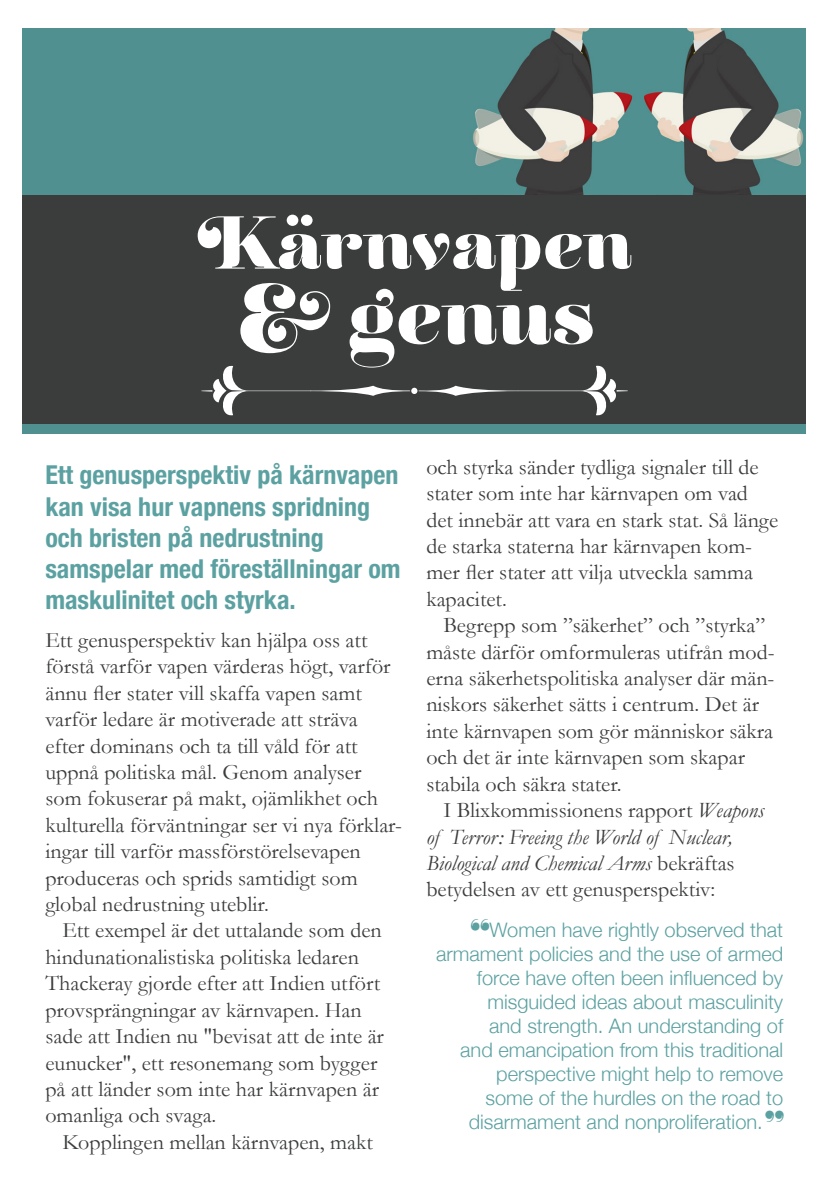
<style>
.page{position:relative;width:840px;height:1191px;background:#fff}
.page>*{position:absolute;margin:0;border:0;box-sizing:border-box;transform-origin:0 0}
.Rubrik{font:100px "Reina Fleurons";color:#fff}
.Rubrik-2{font:84px "Reina 12 Standard";color:#fff}
.Rubrik-3{font:74px "Reina 12 Standard";color:#fff}
.brödtext_ej_indrag_K{font:700 condensed 26px/31.2px "Helvetica Neue";color:#5ca1a1}
.brödtext_indrag_KV{font:22px/26.4px "Garamond";color:#3b3d3c}
.brödtext_ej_indrag_K-2{font:22px/26.4px "Garamond";color:#3b3d3c}
.brödtext_indrag_KV-2{font:italic 22px/26.4px "Garamond";color:#3b3d3c}
.ingress{font:300 20px/24px "Helvetica Neue";color:#5ca1a1;text-align:right}
.s1{font-size:94px}
.s2{font-style:normal}
.s3{font-family:"Reina 12 Standard";font-weight:400;font-size:42px}
</style>
<div class="page">
<div style="left:23px;top:193px;width:782px;height:232px;background:#3b3d3c"></div>
<img style="left:23px;top:28px;width:782px;height:166px">
<div style="left:23px;top:424px;width:782px;height:10px;background:#509090"></div>
<p class="Rubrik-3" style="left:197px;top:195px;width:434px">Kärnvapen</p>
<p class="Rubrik-2" style="left:235px;top:260px;width:359px"><span class="s1">&amp;</span> genus</p>
<p class="Rubrik" style="left:200px;top:318px;width:428px">r€R</p>
<p class="brödtext_ej_indrag_K" style="left:45px;top:458px;width:356px">Ett genusperspektiv på kärnvapen kan visa hur vapnens spridning och bristen på nedrustning samspelar med föreställningar om maskulinitet och styrka.</p>
<p class="brödtext_ej_indrag_K-2" style="left:45px;top:626px;width:358px">Ett genusperspektiv kan hjälpa oss att förstå varför vapen värderas högt, varför ännu fler stater vill skaffa vapen samt varför ledare är motiverade att sträva efter dominans och ta till våld för att uppnå politiska mål. Genom analyser som fokuserar på makt, ojämlikhet och kulturella förväntningar ser vi nya förklar&shy;ingar till varför massförstörelsevapen produceras och sprids samtidigt som global nedrustning uteblir.</p>
<p class="brödtext_indrag_KV" style="left:45px;top:917px;width:340px;text-indent:17px">Ett exempel är det uttalande som den hindunationalistiska politiska ledaren Thackeray gjorde efter att Indien utfört provsprängningar av kärnvapen. Han sade att Indien nu "bevisat att de inte är eunucker", ett resonemang som bygger på att länder som inte har kärnvapen är omanliga och svaga.</p>
<p class="brödtext_indrag_KV" style="left:62px;top:1128px;width:312px">Kopplingen mellan kärnvapen, makt</p>
<p class="brödtext_indrag_KV" style="left:426px;top:453px;width:353px">och styrka sänder tydliga signaler till de stater som inte har kärnvapen om vad det innebär att vara en stark stat. Så länge de starka staterna har kärnvapen kom&shy;mer fler stater att vilja utveckla samma kapacitet.</p>
<p class="brödtext_indrag_KV" style="left:426px;top:612px;width:349px;text-indent:17px">Begrepp som ”säkerhet” och ”styrka” måste därför omformuleras utifrån mod&shy;erna säkerhetspolitiska analyser där män&shy;niskors säkerhet sätts i centrum. Det är inte kärnvapen som gör människor säkra och det är inte kärnvapen som skapar stabila och säkra stater.</p>
<p class="brödtext_indrag_KV-2" style="left:426px;top:796px;width:339px;text-indent:17px"><span class="s2">I Blixkommissionens rapport</span> Weapons of Terror: Freeing the World of Nuclear, Biological and Chemical Arms <span class="s2">bekräftas betydelsen av ett genusperspektiv:</span></p>
<p class="ingress" style="left:436px;top:916px;width:348px"><span class="s3">“</span>Women have rightly observed that armament policies and the use of armed force have often been influenced by misguided ideas about masculinity<br>and strength. An understanding of<br>and emancipation from this traditional perspective might help to remove<br>some of the hurdles on the road to disarmament and nonproliferation.<span class="s3">”</span></p>
</div>
